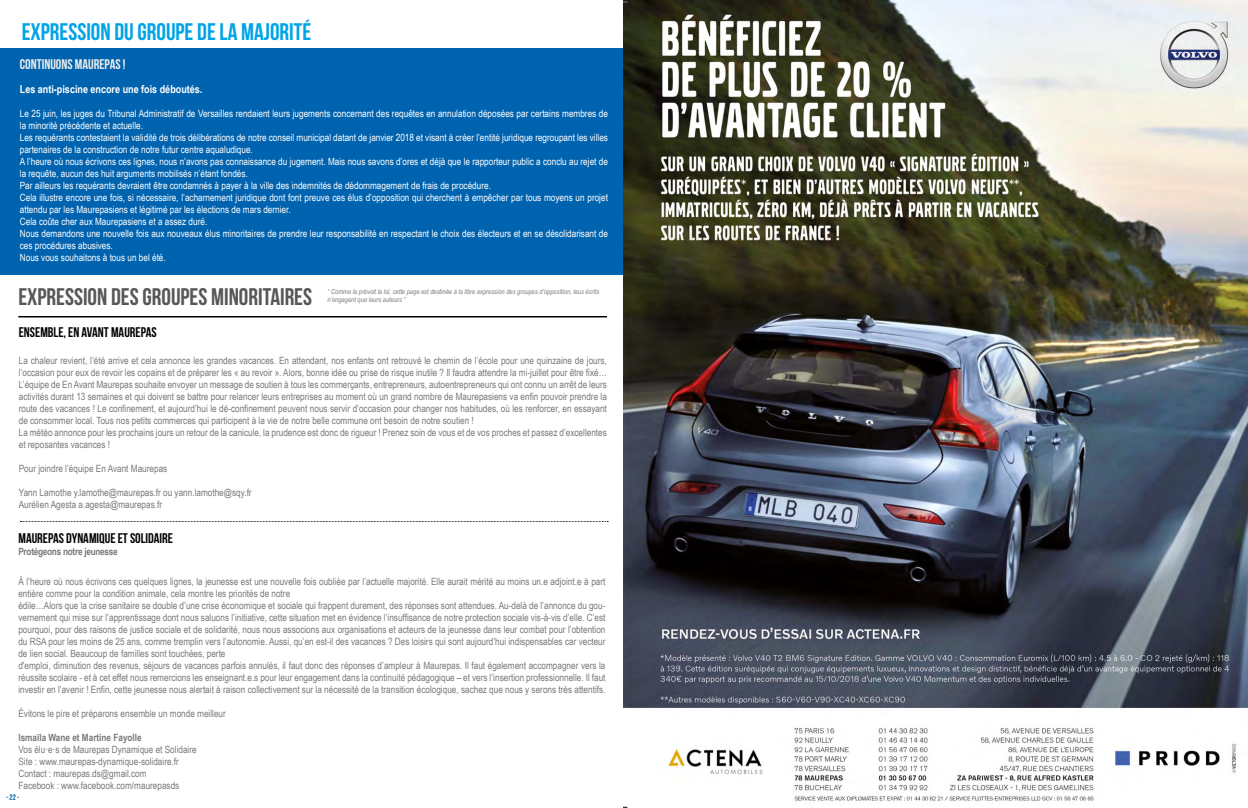
<style>
.page{position:relative;width:1248px;height:808px;background:#fff}
.page>*{position:absolute;margin:0;border:0;box-sizing:border-box;transform-origin:0 0}
.t1{font:24px "Bebas Neue";color:#575756}
.t2{font:24px "Bebas Neue";color:#00a4e6}
.t3{font:14px "Bebas Neue";color:#000}
.t4{font:14px "Bebas Neue";color:#ededed}
.t5{font:700 11px "Arial Narrow";color:#fff}
.t6{font:10px/12px "Arial Narrow";color:#797979}
.t7{font:10px/12px "Arial Narrow";color:#fff}
.t8{font:700 10px "Arial Narrow";letter-spacing:-.01em;color:#797979}
.t9{font:8px "Bebas Neue";color:#0063af}
.t10{font:italic 7px/8px "Arial Narrow";color:#797979}
</style>
<div class="page">
<div style="left:0;top:48px;width:624px;height:227px;background:#0063af"></div>
<hr style="left:18px;top:316px;width:589px;height:1px;background:#000">
<hr style="left:18px;top:317px;width:589px;height:1px;background:#000">
<svg style="left:20px;top:521px;width:588px;height:1px"></svg>
<img style="left:623px;top:0;width:624px;height:807px">
<svg style="left:623px;top:0;width:11px;height:3px"></svg>
<h1 class="t2" style="left:22px;top:19px;width:291px">EXPRESSION DU GROUPE DE LA MAJORITÉ</h1>
<h2 class="t4" style="left:20px;top:56px;width:107px">CONTINUONS MAUREPAS !</h2>
<p class="t5" style="left:20px;top:80px;width:184px">Les anti-piscine encore une fois déboutés.</p>
<p class="t7" style="left:20px;top:107px;width:589px">Le 25 juin, les juges du Tribunal Administratif de Versailles rendaient leurs jugements concernant des requêtes en annulation déposées par certains membres de la minorité précédente et actuelle.<br>Les requérants contestaient la validité de trois délibérations de notre conseil municipal datant de janvier 2018 et visant à créer l’entité juridique regroupant les villes partenaires de la construction de notre futur centre aqualudique.<br>A l’heure où nous écrivons ces lignes, nous n’avons pas connaissance du jugement. Mais nous savons d’ores et déjà que le rapporteur public a conclu au rejet de la requête, aucun des huit arguments mobilisés n’étant fondés.<br>Par ailleurs les requérants devraient être condamnés à payer à la ville des indemnités de dédommagement de frais de procédure.<br>Cela illustre encore une fois, si nécessaire, l’acharnement juridique dont font preuve ces élus d’opposition qui cherchent à empêcher par tous moyens un projet attendu par les Maurepasiens et légitimé par les élections de mars dernier.<br>Cela coûte cher aux Maurepasiens et a assez duré.<br>Nous demandons une nouvelle fois aux nouveaux élus minoritaires de prendre leur responsabilité en respectant le choix des électeurs et en se désolidarisant de ces procédures abusives.<br>Nous vous souhaitons à tous un bel été.</p>
<h1 class="t1" style="left:18px;top:283px;width:295px">EXPRESSION DES GROUPES MINORITAIRES</h1>
<h2 class="t3" style="left:19px;top:324px;width:139px">ENSEMBLE, EN AVANT MAUREPAS</h2>
<p class="t6" style="left:19px;top:354px;width:589px">La chaleur revient, l’été arrive et cela annonce les grandes vacances. En attendant, nos enfants ont retrouvé le chemin de l’école pour une quinzaine de jours, l’occasion pour eux de revoir les copains et de préparer les « au revoir ». Alors, bonne idée ou prise de risque inutile ? Il faudra attendre la mi-juillet pour être fixé… L’équipe de En Avant Maurepas souhaite envoyer un message de soutien à tous les commerçants, entrepreneurs, autoentrepreneurs qui ont connu un arrêt de leurs activités durant 13 semaines et qui doivent se battre pour relancer leurs entreprises au moment où un grand nombre de Maurepasiens va enfin pouvoir prendre la route des vacances ! Le confinement, et aujourd’hui le dé-confinement peuvent nous servir d’occasion pour changer nos habitudes, où les renforcer, en essayant de consommer local. Tous nos petits commerces qui participent à la vie de notre belle commune ont besoin de notre soutien !<br>La météo annonce pour les prochains jours un retour de la canicule, la prudence est donc de rigueur ! Prenez soin de vous et de vos proches et passez d’excellentes et reposantes vacances !</p>
<p class="t6" style="left:19px;top:462px;width:150px">Pour joindre l’équipe En Avant Maurepas</p>
<p class="t6" style="left:19px;top:486px;width:234px">Yann Lamothe y.lamothe@maurepas.fr ou yann.lamothe@sqy.fr<br>Aurélien Agesta a.agesta@maurepas.fr</p>
<p class="t10" style="left:327px;top:287px;width:273px">“ Comme le prévoit la loi, cette page est destinée à la libre expression des groupes d’opposition, leus écrits n’engagent que leurs auteurs ”</p>
<h2 class="t3" style="left:18px;top:530px;width:156px">MAUREPAS DYNAMIQUE ET SOLIDAIRE</h2>
<p class="t8" style="left:18px;top:544px;width:101px">Protégeons notre jeunesse</p>
<p class="t6" style="left:18px;top:575px;width:588px">À l’heure où nous écrivons ces quelques lignes, la jeunesse est une nouvelle fois oubliée par l’actuelle majorité. Elle aurait mérité au moins un.e adjoint.e à part entière comme pour la condition animale, cela montre les priorités de notre<br>édile…Alors que la crise sanitaire se double d’une crise économique et sociale qui frappent durement, des réponses sont attendues. Au-delà de l’annonce du gou&shy;vernement qui mise sur l’apprentissage dont nous saluons l’initiative, cette situation met en évidence l’insuffisance de notre protection sociale vis-à-vis d’elle. C’est pourquoi, pour des raisons de justice sociale et de solidarité, nous nous associons aux organisations et acteurs de la jeunesse dans leur combat pour l’obtention du RSA pour les moins de 25 ans, comme tremplin vers l’autonomie. Aussi, qu’en est-il des vacances ? Des loisirs qui sont aujourd’hui indispensables car vecteur de lien social. Beaucoup de familles sont touchées, perte<br>d'emploi, diminution des revenus, séjours de vacances parfois annulés, il faut donc des réponses d’ampleur à Maurepas. Il faut également accompagner vers la réussite scolaire - et à cet effet nous remercions les enseignant.e.s pour leur engagement dans la continuité pédagogique – et vers l’insertion professionnelle. Il faut investir en l’avenir ! Enfin, cette jeunesse nous alertait à raison collectivement sur la nécessité de la transition écologique, sachez que nous y serons très attentifs.</p>
<p class="t6" style="left:18px;top:707px;width:209px">Évitons le pire et préparons ensemble un monde meilleur</p>
<p class="t8" style="left:18px;top:730px;width:125px">Ismaïla Wane et Martine Fayolle</p>
<p class="t6" style="left:18px;top:743px;width:180px">Vos élu·e·s de Maurepas Dynamique et Solidaire Site : www.maurepas-dynamique-solidaire.fr Contact : maurepas.ds@gmail.com<br>Facebook : www.facebook.com/maurepasds</p>
<p class="t9" style="left:6px;top:792px;width:15px">- 22 -</p>
</div>
